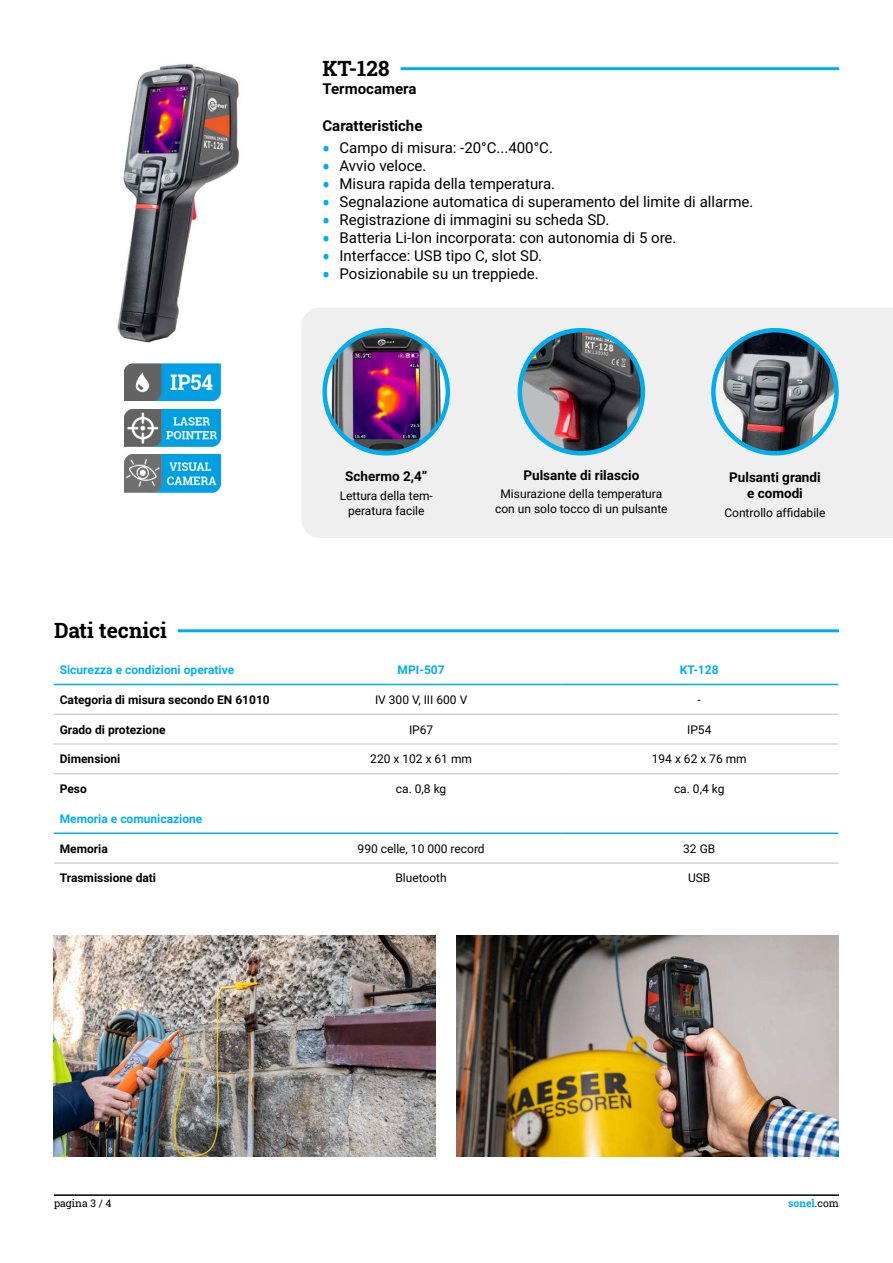
<style>
.page{position:relative;width:893px;height:1263px;background:#fff}
.page>*{position:absolute;margin:0;border:0;box-sizing:border-box;transform-origin:0 0}
.Nagłówek_2{font:700 21px "Roboto Slab";color:#000}
.t1{font:15px "Roboto";color:#000}
.Opis_treść{font:700 15px "Roboto";color:#000}
.CechyMiernika-nagłówek{font:700 13.5px/16.2px "Roboto";color:#000;text-align:center}
.CechyMiernika-opis{font:12px/14.4px "Roboto";color:#000;text-align:center}
.Tabela_zawartość{font:12px "Roboto";color:#000}
.Tabela_zawartość_L{font:700 12px "Roboto";color:#000}
.Tabela_nagłówki_L{font:700 12px "Roboto";color:#00aeef}
.Tabela_nagłówki{font:700 12px "Roboto";color:#00aeef}
.t2{font:10.5px "Roboto Slab";color:#000}
.t3{font:700 10.5px "Roboto Slab";color:#00aeef}
.s1{font-family:"Roboto Slab";font-weight:700;font-size:21px;color:#00aeef}
.s2{font-weight:400;color:#000}
</style>
<div class="page">
<hr style="left:54px;top:1194px;width:785px;height:2px;background:#000">
<div style="left:302px;top:308px;width:591px;height:230px;background:#efeff0"></div>
<hr style="left:54px;top:832px;width:228px;height:2px;background:#00aeef">
<hr style="left:282px;top:832px;width:278px;height:2px;background:#00aeef">
<hr style="left:560px;top:832px;width:278px;height:2px;background:#00aeef">
<hr style="left:54px;top:684px;width:228px;height:1px;background:#00aeef">
<hr style="left:282px;top:684px;width:278px;height:1px;background:#00aeef">
<hr style="left:560px;top:684px;width:278px;height:1px;background:#00aeef">
<hr style="left:54px;top:714px;width:228px;height:1px;background:#bcbec0">
<hr style="left:282px;top:714px;width:278px;height:1px;background:#bcbec0">
<hr style="left:560px;top:714px;width:278px;height:1px;background:#bcbec0">
<hr style="left:54px;top:744px;width:228px;height:1px;background:#bcbec0">
<hr style="left:282px;top:744px;width:278px;height:1px;background:#bcbec0">
<hr style="left:560px;top:744px;width:278px;height:1px;background:#bcbec0">
<hr style="left:54px;top:773px;width:228px;height:1px;background:#bcbec0">
<hr style="left:282px;top:773px;width:278px;height:1px;background:#bcbec0">
<hr style="left:560px;top:773px;width:278px;height:1px;background:#bcbec0">
<hr style="left:54px;top:863px;width:228px;height:1px;background:#bcbec0">
<hr style="left:282px;top:863px;width:278px;height:1px;background:#bcbec0">
<hr style="left:560px;top:863px;width:278px;height:1px;background:#bcbec0">
<hr style="left:178px;top:629px;width:661px;height:3px;background:#00aeef">
<img style="left:117px;top:64px;width:123px;height:279px">
<hr style="left:401px;top:67px;width:438px;height:3px;background:#00aeef">
<img style="left:125px;top:363px;width:95px;height:38px">
<img style="left:125px;top:409px;width:95px;height:37px">
<img style="left:125px;top:455px;width:95px;height:37px">
<img style="left:325px;top:330px;width:123px;height:123px;border-radius:62px">
<div style="left:322px;top:328px;width:128px;height:127px;border:4px solid #00aeef;border-radius:50%"></div>
<img style="left:713px;top:330px;width:123px;height:123px;border-radius:62px">
<div style="left:711px;top:328px;width:128px;height:127px;border:4px solid #00aeef;border-radius:50%"></div>
<img style="left:520px;top:330px;width:123px;height:123px;border-radius:62px">
<div style="left:518px;top:328px;width:127px;height:127px;border:4px solid #00aeef;border-radius:50%"></div>
<img style="left:457px;top:935px;width:381px;height:221px">
<img style="left:54px;top:935px;width:381px;height:221px">
<p class="Nagłówek_2" style="left:322px;top:54px;width:69px">KT-128</p>
<p class="Opis_treść" style="left:322px;top:78px;width:95px">Termocamera</p>
<p class="Opis_treść" style="left:322px;top:115px;width:101px">Caratteristiche</p>
<p class="t1" style="left:322px;top:137px;width:232px"><span class="s1">•</span> Campo di misura: -20°C...400°C.</p>
<p class="t1" style="left:322px;top:155px;width:105px"><span class="s1">•</span> Avvio veloce.</p>
<p class="t1" style="left:322px;top:173px;width:234px"><span class="s1">•</span> Misura rapida della temperatura.</p>
<p class="t1" style="left:322px;top:191px;width:432px"><span class="s1">•</span> Segnalazione automatica di superamento del limite di allarme.</p>
<p class="t1" style="left:322px;top:209px;width:288px"><span class="s1">•</span> Registrazione di immagini su scheda SD.</p>
<p class="t1" style="left:322px;top:227px;width:355px"><span class="s1">•</span> Batteria Li-Ion incorporata: con autonomia di 5 ore.</p>
<p class="t1" style="left:322px;top:245px;width:221px"><span class="s1">•</span> Interfacce: USB tipo C, slot SD.</p>
<p class="t1" style="left:322px;top:263px;width:218px"><span class="s1">•</span> Posizionabile su un treppiede.</p>
<p class="Nagłówek_2" style="left:54px;top:616px;width:114px">Dati tecnici</p>
<p class="CechyMiernika-nagłówek" style="left:345px;top:468px;width:84px">Schermo 2,4”</p>
<p class="CechyMiernika-opis" style="left:340px;top:488px;width:95px">Lettura della tem&shy;peratura facile</p>
<p class="CechyMiernika-nagłówek" style="left:523px;top:466px;width:117px">Pulsante di rilascio</p>
<p class="CechyMiernika-opis" style="left:495px;top:486px;width:174px">Misurazione della temperatura con un solo tocco di un pulsante</p>
<p class="CechyMiernika-nagłówek" style="left:729px;top:468px;width:93px">Pulsanti grandi e comodi</p>
<p class="CechyMiernika-opis" style="left:724px;top:505px;width:103px">Controllo affidabile</p>
<p class="Tabela_nagłówki_L" style="left:60px;top:661px;width:176px">Sicurezza e condizioni operative</p>
<p class="Tabela_nagłówki" style="left:398px;top:661px;width:49px">MPI-507</p>
<p class="Tabela_nagłówki" style="left:680px;top:661px;width:40px">KT-128</p>
<p class="Tabela_zawartość_L" style="left:60px;top:691px;width:212px">Categoria di misura secondo EN 61010</p>
<p class="Tabela_zawartość" style="left:375px;top:691px;width:94px">IV 300 V, III 600 V</p>
<p class="Tabela_zawartość" style="left:698px;top:691px;width:5px">-</p>
<p class="Tabela_zawartość_L" style="left:60px;top:721px;width:107px">Grado di protezione</p>
<p class="Tabela_zawartość" style="left:409px;top:721px;width:26px">IP67</p>
<p class="Tabela_zawartość" style="left:687px;top:721px;width:26px">IP54</p>
<p class="Tabela_zawartość_L" style="left:60px;top:751px;width:62px">Dimensioni</p>
<p class="Tabela_zawartość" style="left:370px;top:751px;width:103px">220 x 102 x 61 mm</p>
<p class="Tabela_zawartość" style="left:652px;top:751px;width:96px">194 x 62 x 76 mm</p>
<p class="Tabela_zawartość_L" style="left:60px;top:780px;width:29px">Peso</p>
<p class="Tabela_zawartość" style="left:396px;top:780px;width:52px">ca. 0,8 kg</p>
<p class="Tabela_zawartość" style="left:674px;top:780px;width:52px">ca. 0,4 kg</p>
<p class="Tabela_nagłówki_L" style="left:60px;top:810px;width:144px">Memoria e comunicazione</p>
<p class="Tabela_zawartość_L" style="left:60px;top:840px;width:50px">Memoria</p>
<p class="Tabela_zawartość" style="left:358px;top:840px;width:129px">990 celle, 10 000 record</p>
<p class="Tabela_zawartość" style="left:683px;top:840px;width:34px">32 GB</p>
<p class="Tabela_zawartość_L" style="left:60px;top:870px;width:98px">Trasmissione dati</p>
<p class="Tabela_zawartość" style="left:395px;top:870px;width:53px">Bluetooth</p>
<p class="Tabela_zawartość" style="left:688px;top:870px;width:24px">USB</p>
<p class="t2" style="left:54px;top:1196px;width:59px">pagina 3 / 4</p>
<p class="t3" style="left:788px;top:1196px;width:52px">sonel<span class="s2">.com</span></p>
</div>
